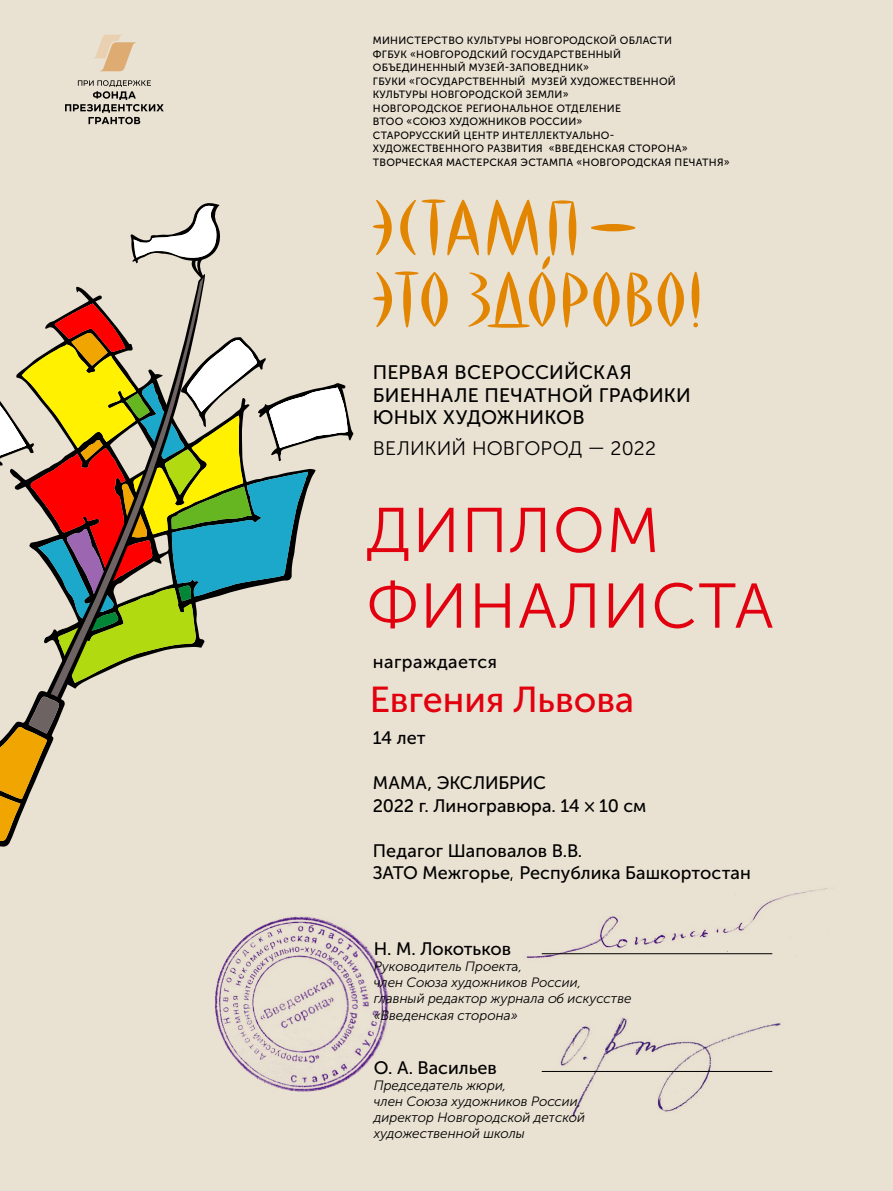
<style>
.page{position:relative;width:893px;height:1191px;background:#e9e1d2}
.page>*{position:absolute;margin:0;border:0;box-sizing:border-box;transform-origin:0 0}
.t1{font:63px/75.6px "Museo Sans Cyrl 300";letter-spacing:.025em;color:#e2000f}
.t2{font:36px "Museo Sans Cyrl 500";color:#e2000f}
.t3{font:19.5px/22.5px "Museo Sans Cyrl 500";letter-spacing:.01em;color:#000}
.t4{font:19.5px "Museo Sans Cyrl 300";letter-spacing:.01em;color:#000}
.t5{font:18px/22.5px "Museo Sans Cyrl 500";letter-spacing:.005em;color:#000}
.t6{font:18px "Museo Sans Cyrl 500";letter-spacing:.025em;color:#000}
.t7{font:italic 13.5px/16.2px "Museo Sans Cyrl 300";color:#000}
.t8{font:10.5px/13.5px "Museo Sans Cyrl 500";letter-spacing:.025em;color:#000}
</style>
<div class="page">
<svg style="left:94px;top:35px;width:42px;height:36px"></svg>
<svg style="left:65px;top:80px;width:99px;height:44px"></svg>
<svg style="left:0;top:326px;width:353px;height:318px"></svg>
<svg style="left:130px;top:203px;width:90px;height:71px"></svg>
<svg style="left:46px;top:274px;width:159px;height:417px"></svg>
<svg style="left:0;top:691px;width:65px;height:156px"></svg>
<svg style="left:658px;top:272px;width:26px;height:55px"></svg>
<svg style="left:692px;top:272px;width:7px;height:55px"></svg>
<svg style="left:373px;top:199px;width:279px;height:129px"></svg>
<hr style="left:542px;top:1071px;width:230px;height:1px;background:#000">
<img style="left:526px;top:888px;width:301px;height:70px">
<img style="left:560px;top:1017px;width:221px;height:100px">
<img style="left:215px;top:916px;width:174px;height:175px">
<p class="t8" style="left:373px;top:34px;width:358px">МИНИСТЕРСТВО КУЛЬТУРЫ НОВГОРОДСКОЙ ОБЛАСТИ<br>ФГБУК «НОВГОРОДСКИЙ ГОСУДАРСТВЕННЫЙ<br>ОБЪЕДИНЕННЫЙ МУЗЕЙ-ЗАПОВЕДНИК»<br>ГБУКИ «ГОСУДАРСТВЕННЫЙ МУЗЕЙ ХУДОЖЕСТВЕННОЙ КУЛЬТУРЫ НОВГОРОДСКОЙ ЗЕМЛИ»<br>НОВГОРОДСКОЕ РЕГИОНАЛЬНОЕ ОТДЕЛЕНИЕ<br>ВТОО «СОЮЗ ХУДОЖНИКОВ РОССИИ»<br>СТАРОРУССКИЙ ЦЕНТР ИНТЕЛЛЕКТУАЛЬНО-<br>ХУДОЖЕСТВЕННОГО РАЗВИТИЯ «ВВЕДЕНСКАЯ СТОРОНА» ТВОРЧЕСКАЯ МАСТЕРСКАЯ ЭСТАМПА «НОВГОРОДСКАЯ ПЕЧАТНЯ»</p>
<h3 class="t3" style="left:373px;top:361px;width:320px">ПЕРВАЯ ВСЕРОССИЙСКАЯ<br>БИЕННАЛЕ ПЕЧАТНОЙ ГРАФИКИ<br>ЮНЫХ ХУДОЖНИКОВ</h3>
<h3 class="t4" style="left:373px;top:438px;width:285px">ВЕЛИКИЙ НОВГОРОД — 2022</h3>
<h1 class="t1" style="left:367px;top:493px;width:409px">ДИПЛОМ<br>ФИНАЛИСТА</h1>
<h3 class="t6" style="left:373px;top:651px;width:126px">награждается</h3>
<h2 class="t2" style="left:370px;top:680px;width:266px">Евгения Львова</h2>
<h3 class="t5" style="left:373px;top:727px;width:54px">14 лет</h3>
<h3 class="t5" style="left:373px;top:772px;width:275px">МАМА, ЭКСЛИБРИС<br>2022 г. Линогравюра. 14 × 10 см</h3>
<h3 class="t5" style="left:373px;top:839px;width:380px">Педагог Шаповалов В.В.<br>ЗАТО Межгорье, Республика Башкортостан</h3>
<h3 class="t5" style="left:374px;top:937px;width:139px">Н. М. Локотьков</h3>
<p class="t7" style="left:374px;top:958px;width:259px">Руководитель Проекта,<br>член Союза художников России, главный редактор журнала об искусстве «Введенская сторона»</p>
<h3 class="t5" style="left:374px;top:1056px;width:125px">О. А. Васильев</h3>
<p class="t7" style="left:374px;top:1077px;width:213px">Председатель жюри,<br>член Союза художников России, директор Новгородской детской художественной школы</p>
</div>
